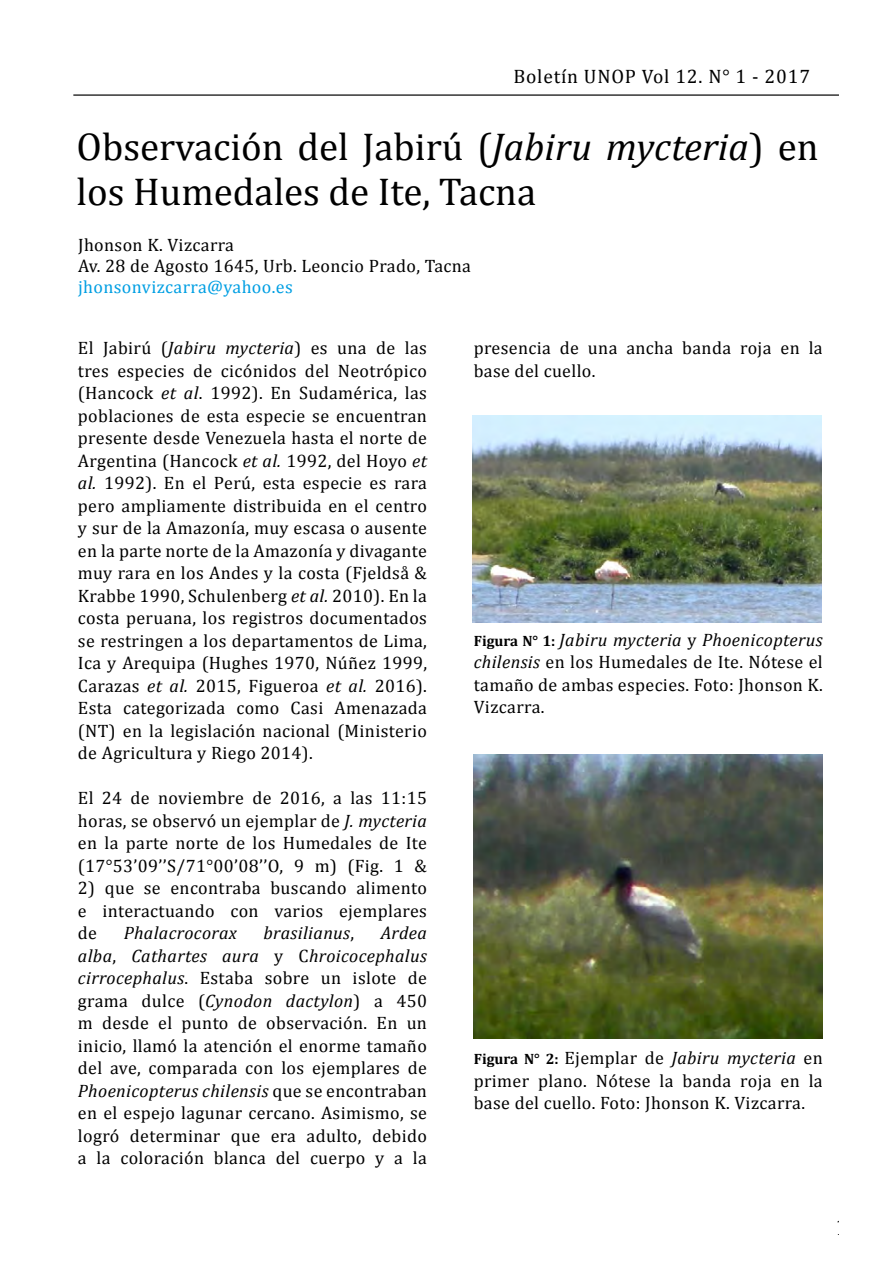
<style>
.page{position:relative;width:893px;height:1263px;background:#fff}
.page>*{position:absolute;margin:0;border:0;box-sizing:border-box;transform-origin:0 0}
.t1{font:39px/45px "Cambria";color:#000}
.t2{font:19.5px "Cambria";letter-spacing:.04em;color:#000}
.t3{font:18px/22.5px "Cambria";letter-spacing:.02em;color:#000;text-align:justify}
.t4{font:italic 18px "Cambria";letter-spacing:.02em;color:#000}
.t5{font:18px "Cambria";letter-spacing:.02em;color:#009fe3}
.s1{font-style:italic}
.s2{font-style:normal}
.s3{font-weight:700;font-size:15px}
</style>
<div class="page">
<hr style="left:73px;top:94px;width:766px;height:2px;background:#000">
<img style="left:473px;top:416px;width:349px;height:206px">
<img style="left:474px;top:755px;width:349px;height:283px">
<p class="t2" style="left:513px;top:65px;width:298px">Boletín UNOP Vol 12. N° 1 - 2017</p>
<h1 class="t1" style="left:77px;top:124px;width:743px">Observación del Jabirú (<span class="s1">Jabiru mycteria</span>) en los Humedales de Ite, Tacna</h1>
<p class="t3" style="left:78px;top:234px;width:394px;line-height:21px">Jhonson K. Vizcarra<br>Av. 28 de Agosto 1645, Urb. Leoncio Prado, Tacna</p>
<p class="t5" style="left:78px;top:276px;width:216px">jhonsonvizcarra@yahoo.es</p>
<p class="t3" style="left:78px;top:337px;width:351px">El Jabirú (<span class="s1">Jabiru mycteria</span>) es una de las tres especies de cicónidos del Neotrópico (Hancock <span class="s1">et al</span>. 1992). En Sudamérica, las poblaciones de esta especie se encuentran presente desde Venezuela hasta el norte de Argentina (Hancock <span class="s1">et al.</span> 1992, del Hoyo <span class="s1">et al.</span> 1992). En el Perú, esta especie es rara pero ampliamente distribuida en el centro y sur de la Amazonía, muy escasa o ausente en la parte norte de la Amazonía y divagante muy rara en los Andes y la costa (Fjeldså &amp; Krabbe 1990, Schulenberg <span class="s1">et al.</span> 2010). En la costa peruana, los registros documentados se restringen a los departamentos de Lima, Ica y Arequipa (Hughes 1970, Núñez 1999, Carazas <span class="s1">et al.</span> 2015, Figueroa <span class="s1">et al.</span> 2016).<br>Esta categorizada como Casi Amenazada (NT) en la legislación nacional (Ministerio de Agricultura y Riego 2014).</p>
<p class="t3" style="left:78px;top:787px;width:351px">El 24 de noviembre de 2016, a las 11:15 horas, se observó un ejemplar de <span class="s1">J. mycteria </span>en la parte norte de los Humedales de Ite (17°53’09’’S/71°00’08’’O, 9 m) (Fig. 1 &amp;</p>
<p class="t3" style="left:78px;top:877px;width:350px">2) que se encontraba buscando alimento e interactuando con varios ejemplares de</p>
<p class="t3" style="left:78px;top:922px;width:351px;text-indent:303px"><span class="s1">Ardea alba</span>, <span class="s1">Cathartes aura</span> y C<span class="s1">hroicocephalus cirrocephalus</span>. Estaba sobre un islote de grama dulce (<span class="s1">Cynodon dactylon</span>) a 450 m desde el punto de observación. En un inicio, llamó la atención el enorme tamaño del ave, comparada con los ejemplares de <span class="s1">Phoenicopterus chilensis</span> que se encontraban en el espejo lagunar cercano. Asimismo, se logró determinar que era adulto, debido a la coloración blanca del cuerpo y a la</p>
<p class="t4" style="left:124px;top:920px;width:115px">Phalacrocorax</p>
<p class="t4" style="left:264px;top:920px;width:92px">brasilianus<span class="s2">,</span></p>
<p class="t3" style="left:474px;top:337px;width:350px">presencia de una ancha banda roja en la base del cuello.</p>
<p class="t3" style="left:474px;top:628px;width:351px"><span class="s3">Figura N° 1:</span> <span class="s1">Jabiru mycteria</span> y <span class="s1">Phoenicopterus chilensis</span> en los Humedales de Ite. Nótese el tamaño de ambas especies. Foto: Jhonson K.<br>Vizcarra.</p>
<p class="t3" style="left:474px;top:1047px;width:350px"><span class="s3">Figura N° 2:</span> Ejemplar de <span class="s1">Jabiru mycteria</span> en primer plano. Nótese la banda roja en la base del cuello. Foto: Jhonson K. Vizcarra.</p>
</div>
